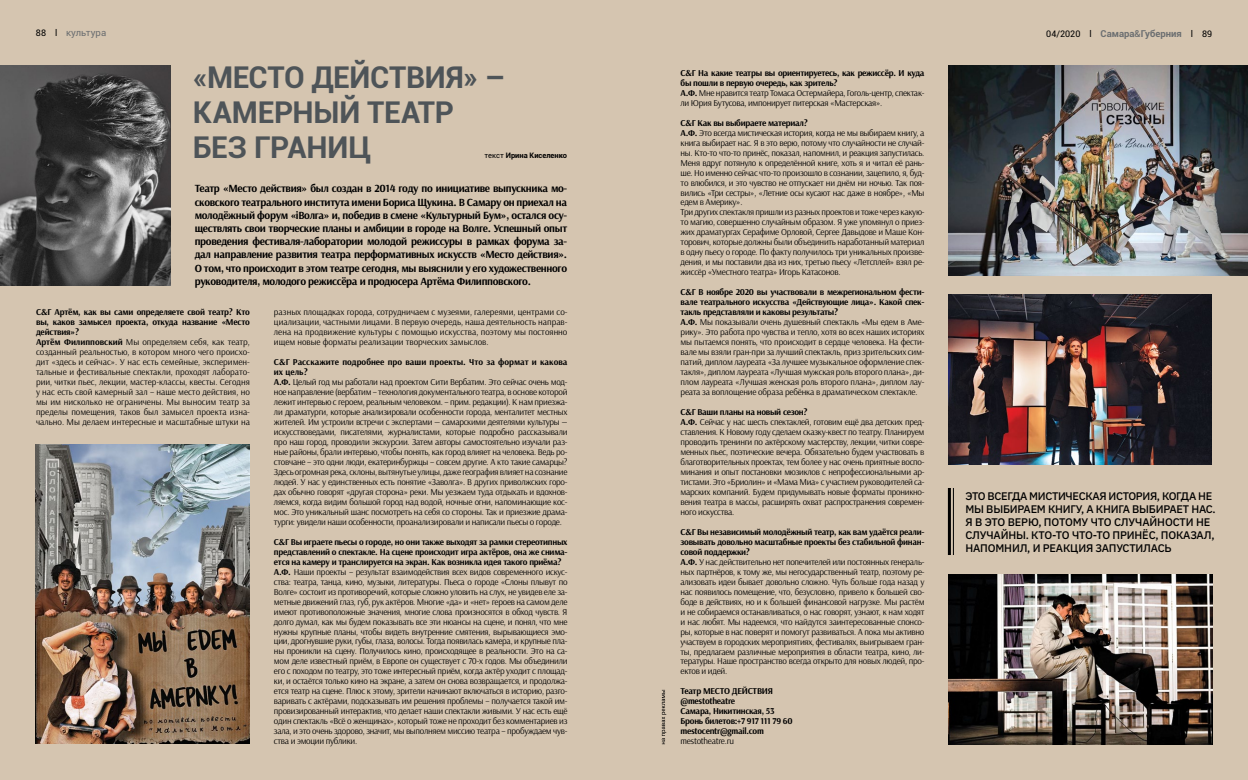
<style>
.page{position:relative;width:1248px;height:780px;background:#fff}
.page>*{position:absolute;margin:0;border:0;box-sizing:border-box;transform-origin:0 0}
.t1{font:700 30px/35px "Roboto";letter-spacing:-.01em;color:#4e5458}
.t2{font:700 11px/13.2px "Arsenal";letter-spacing:-.03em;color:#000;text-align:justify}
.t3{font:600 11px/13px "Aneliza";letter-spacing:-.02em;color:#000}
.t4{font:700 9.5px "Roboto";color:#6c6f71}
.t5{font:9.5px "Roboto";color:#6c6f71}
.t6{font:9px/10px "Arsenal";letter-spacing:-.03em;color:#000}
.t7{font:9px/10px "Arsenal";color:#000}
.t8{font:700 9px/10px "Arsenal";letter-spacing:-.03em;color:#000}
.t9{font:700 7.5px "Roboto";color:#000}
.s1{font-size:9px;color:#000}
.s2{font-weight:400}
.s3{font-weight:700}
.s4{font-family:"AG Opus C";font-weight:700}
.s5{font-weight:400;font-size:9px;color:#000}
.s6{font-weight:500}
</style>
<div class="page">
<div style="left:0;top:0;width:1247px;height:780px;background:#d5c5b0"></div>
<hr style="left:952px;top:488px;width:1px;height:67px;background:#000">
<hr style="left:947px;top:488px;width:3px;height:67px;background:#000">
<img style="left:948px;top:574px;width:264px;height:170px">
<img style="left:948px;top:66px;width:299px;height:209px">
<img style="left:0;top:66px;width:171px;height:219px">
<img style="left:948px;top:295px;width:263px;height:169px">
<img style="left:36px;top:445px;width:214px;height:298px">
<svg style="left:661px;top:689px;width:5px;height:55px"></svg>
<p class="t5" style="left:36px;top:26px;width:72px"><span class="s1">88 l</span> культура</p>
<h1 class="t1" style="left:193px;top:59px;width:314px">«Место действия» – камерный театр без границ</h1>
<p class="t2" style="left:195px;top:182px;width:374px">Театр «Место действия» был создан в 2014 году по инициативе выпускника мо&shy;сковского театрального института имени Бориса Щукина. В Самару он приехал на молодёжный форум «iВолга» и, победив в смене «Культурный Бум», остался осу&shy;ществлять свои творческие планы и амбиции в городе на Волге. Успешный опыт проведения фестиваля-лаборатории молодой режиссуры в рамках форума за&shy;дал направление развития театра перформативных искусств «Место действия».<br>О том, что происходит в этом театре сегодня, мы выяснили у его художественного руководителя, молодого режиссёра и продюсера Артёма Филипповского.</p>
<p class="t9" style="left:484px;top:150px;width:84px"><span class="s2">текст</span> Ирина Киселенко</p>
<p class="t7" style="left:36px;top:307px;width:215px"><span class="s3">С</span><span class="s4">&amp;</span><span class="s3">Г Артём, как вы сами определяете свой театр? Кто вы, каков замысел проекта, откуда название «Место действия»?<br>Артём Филипповский</span> Мы определяем себя, как театр, созданный реальностью, в котором много чего происхо&shy;дит «здесь и сейчас». У нас есть семейные, эксперимен&shy;тальные и фестивальные спектакли, проходят лаборато&shy;рии, читки пьес, лекции, мастер-классы, квесты. Сегодня у нас есть свой камерный зал – наше место действия, но мы им нисколько не ограничены. Мы выносим театр за пределы помещения, таков был замысел проекта изна&shy;чально. Мы делаем интересные и масштабные штуки на</p>
<p class="t6" style="left:274px;top:307px;width:295px;text-align:justify">разных площадках города, сотрудничаем с музеями, галереями, центрами со&shy;циализации, частными лицами. В первую очередь, наша деятельность направ&shy;лена на продвижение культуры с помощью искусства, поэтому мы постоянно ищем новые форматы реализации творческих замыслов.</p>
<p class="t6" style="left:274px;top:357px;width:295px"><span class="s3">С</span><span class="s4">&amp;</span><span class="s3">Г Расскажите подробнее про ваши проекты. Что за формат и какова их цель?<br>А.Ф.</span> Целый год мы работали над проектом Сити Вербатим. Это сейчас очень мод&shy;ное направление (вербатим – технология документального театра, в основе которой лежит интервью с героем, реальным человеком. – прим. редакции). К нам приезжа&shy;ли драматурги, которые анализировали особенности города, менталитет местных жителей. Им устроили встречи с экспертами — самарскими деятелями культуры — искусствоведами, писателями, журналистами, которые подробно рассказывали про наш город, проводили экскурсии. Затем авторы самостоятельно изучали раз&shy;ные районы, брали интервью, чтобы понять, как город влияет на человека. Ведь ро&shy;стовчане – это одни люди, екатеринбуржцы – совсем другие. А кто такие самарцы?<br>Здесь огромная река, склоны, вытянутые улицы, даже география влияет на сознание людей. У нас у единственных есть понятие «Заволга». В других приволжских горо&shy;дах обычно говорят «другая сторона» реки. Мы уезжаем туда отдыхать и вдохнов&shy;ляемся, когда видим большой город над водой, ночные огни, напоминающие кос&shy;мос. Это уникальный шанс посмотреть на себя со стороны. Так и приезжие драма&shy;турги: увидели наши особенности, проанализировали и написали пьесы о городе.</p>
<p class="t6" style="left:274px;top:536px;width:295px"><span class="s3">С</span><span class="s4">&amp;</span><span class="s3">Г Вы играете пьесы о городе, но они также выходят за рамки стереотипных представлений о спектакле. На сцене происходит игра актёров, она же снима&shy;ется на камеру и транслируется на экран. Как возникла идея такого приёма?<br>А.Ф.</span> Наши проекты – результат взаимодействия всех видов современного искус&shy;ства: театра, танца, кино, музыки, литературы. Пьеса о городе «Слоны плывут по Волге» состоит из противоречий, которые сложно уловить на слух, не увидев еле за&shy;метные движений глаз, губ, рук актёров. Многие «да» и «нет» героев на самом деле имеют противоположные значения, многие слова произносятся в обход чувств. Я долго думал, как мы будем показывать все эти нюансы на сцене, и понял, что мне нужны крупные планы, чтобы видеть внутренние смятения, вырывающиеся эмо&shy;ции, дрогнувшие руки, губы, глаза, волосы. Тогда появилась камера, и крупные пла&shy;ны проникли на сцену. Получилось кино, происходящее в реальности. Это на са&shy;мом деле известный приём, в Европе он существует с 70-х годов. Мы объединили его с походом по театру, это тоже интересный приём, когда актёр уходит с площад&shy;ки, и остаётся только кино на экране, а затем он снова возвращается, и продолжа&shy;ется театр на сцене. Плюс к этому, зрители начинают включаться в историю, разго&shy;варивать с актёрами, подсказывать им решения проблемы – получается такой им&shy;провизированный интерактив, что делает наши спектакли живыми. У нас есть ещё один спектакль «Всё о женщинах», который тоже не проходит без комментариев из зала, и это очень здорово, значит, мы выполняем миссию театра – пробуждаем чув&shy;ства и эмоции публики.</p>
<p class="t6" style="left:680px;top:68px;width:245px"><span class="s3">С</span><span class="s4">&amp;</span><span class="s3">Г На какие театры вы ориентируетесь, как режиссёр. И куда бы пошли в первую очередь, как зритель?<br>А.Ф.</span> Мне нравится театр Томаса Остермайера, Гоголь-центр, спектак&shy;ли Юрия Бутусова, импонирует питерская «Мастерская».</p>
<p class="t6" style="left:680px;top:118px;width:245px"><span class="s3">С</span><span class="s4">&amp;</span><span class="s3">Г Как вы выбираете материал?<br>А.Ф.</span> Это всегда мистическая история, когда не мы выбираем книгу, а книга выбирает нас. Я в это верю, потому что случайности не случай&shy;ны. Кто-то что-то принёс, показал, напомнил, и реакция запустилась.<br>Меня вдруг потянуло к определённой книге, хоть я и читал её рань&shy;ше. Но именно сейчас что-то произошло в сознании, зацепило, я, буд&shy;то влюбился, и это чувство не отпускает ни днём ни ночью. Так поя&shy;вились «Три сестры», «Летние осы кусают нас даже в ноябре», «Мы едем в Америку».<br>Три других спектакля пришли из разных проектов и тоже через какую&shy;то магию, совершенно случайным образом. Я уже упомянул о приез&shy;жих драматургах Серафиме Орловой, Сергее Давыдове и Маше Кон&shy;торович, которые должны были объединить наработанный материал в одну пьесу о городе. По факту получилось три уникальных произве&shy;дения, и мы поставили два из них, третью пьесу «Летсплей» взял ре&shy;жиссёр «Уместного театра» Игорь Катасонов.</p>
<p class="t6" style="left:680px;top:287px;width:245px"><span class="s3">С</span><span class="s4">&amp;</span><span class="s3">Г В ноябре 2020 вы участвовали в межрегиональном фести&shy;вале театрального искусства «Действующие лица». Какой спек&shy;такль представляли и каковы результаты?<br>А.Ф.</span> Мы показывали очень душевный спектакль «Мы едем в Аме&shy;рику». Это работа про чувства и тепло, хотя во всех наших историях мы пытаемся понять, что происходит в сердце человека. На фести&shy;вале мы взяли гран-при за лучший спектакль, приз зрительских сим&shy;патий, диплом лауреата «За лучшее музыкальное оформление спек&shy;такля», диплом лауреата «Лучшая мужская роль второго плана», ди&shy;плом лауреата «Лучшая женская роль второго плана», диплом лау&shy;реата за воплощение образа ребёнка в драматическом спектакле.</p>
<p class="t6" style="left:680px;top:407px;width:245px"><span class="s3">С</span><span class="s4">&amp;</span><span class="s3">Г Ваши планы на новый сезон?<br>А.Ф.</span> Сейчас у нас шесть спектаклей, готовим ещё два детских пред&shy;ставления. К Новому году сделаем сказку-квест по театру. Планируем проводить тренинги по актёрскому мастерству, лекции, читки совре&shy;менных пьес, поэтические вечера. Обязательно будем участвовать в благотворительных проектах, тем более у нас очень приятные воспо&shy;минания и опыт постановки мюзиклов с непрофессиональными ар&shy;тистами. Это «Бриолин» и «Мама Миа» с участием руководителей са&shy;марских компаний. Будем придумывать новые форматы проникно&shy;вения театра в массы, расширять охват распространения современ&shy;ного искусства.</p>
<p class="t6" style="left:680px;top:526px;width:245px"><span class="s3">С</span><span class="s4">&amp;</span><span class="s3">Г Вы независимый молодёжный театр, как вам удаётся реали&shy;зовывать довольно масштабные проекты без стабильной финан&shy;совой поддержки?<br>А.Ф.</span> У нас действительно нет попечителей или постоянных генераль&shy;ных партнёров, к тому же, мы негосударственный театр, поэтому ре&shy;ализовать идеи бывает довольно сложно. Чуть больше года назад у нас появилось помещение, что, безусловно, привело к большей сво&shy;боде в действиях, но и к большей финансовой нагрузке. Мы растём и не собираемся останавливаться, о нас говорят, узнают, к нам ходят и нас любят. Мы надеемся, что найдутся заинтересованные спонсо&shy;ры, которые в нас поверят и помогут развиваться. А пока мы активно участвуем в городских мероприятиях, фестивалях, выигрываем гран&shy;ты, предлагаем различные мероприятия в области театра, кино, ли&shy;тературы. Наше пространство всегда открыто для новых людей, про&shy;ектов и идей.</p>
<p class="t8" style="left:680px;top:686px;width:113px">Театр МЕСТО ДЕЙСТВИЯ @mestotheatre<br>Самара, Никитинская, 53<br>Бронь билетов:+7 917 111 79 60 mestocentr@gmail.com</p>
<p class="t6" style="left:680px;top:736px;width:55px">mestotheatre.ru</p>
<p class="t4" style="left:1046px;top:27px;width:167px"><span class="s5">04/2020 l</span> Самара<span class="s6">&amp;</span>Губерния <span class="s5">l 89</span></p>
<p class="t3" style="left:965px;top:488px;width:252px">ЭТО ВСЕГДА МИСТИЧЕСКАЯ ИСТОРИЯ, КОГДА НЕ МЫ ВЫБИРАЕМ КНИГУ, А КНИГА ВЫБИРАЕТ НАС.<br>Я В ЭТО ВЕРЮ, ПОТОМУ ЧТО СЛУЧАЙНОСТИ НЕ СЛУЧАЙНЫ. КТО-ТО ЧТО-ТО ПРИНЁС, ПОКАЗАЛ, НАПОМНИЛ, И РЕАКЦИЯ ЗАПУСТИЛАСЬ</p>
</div>
